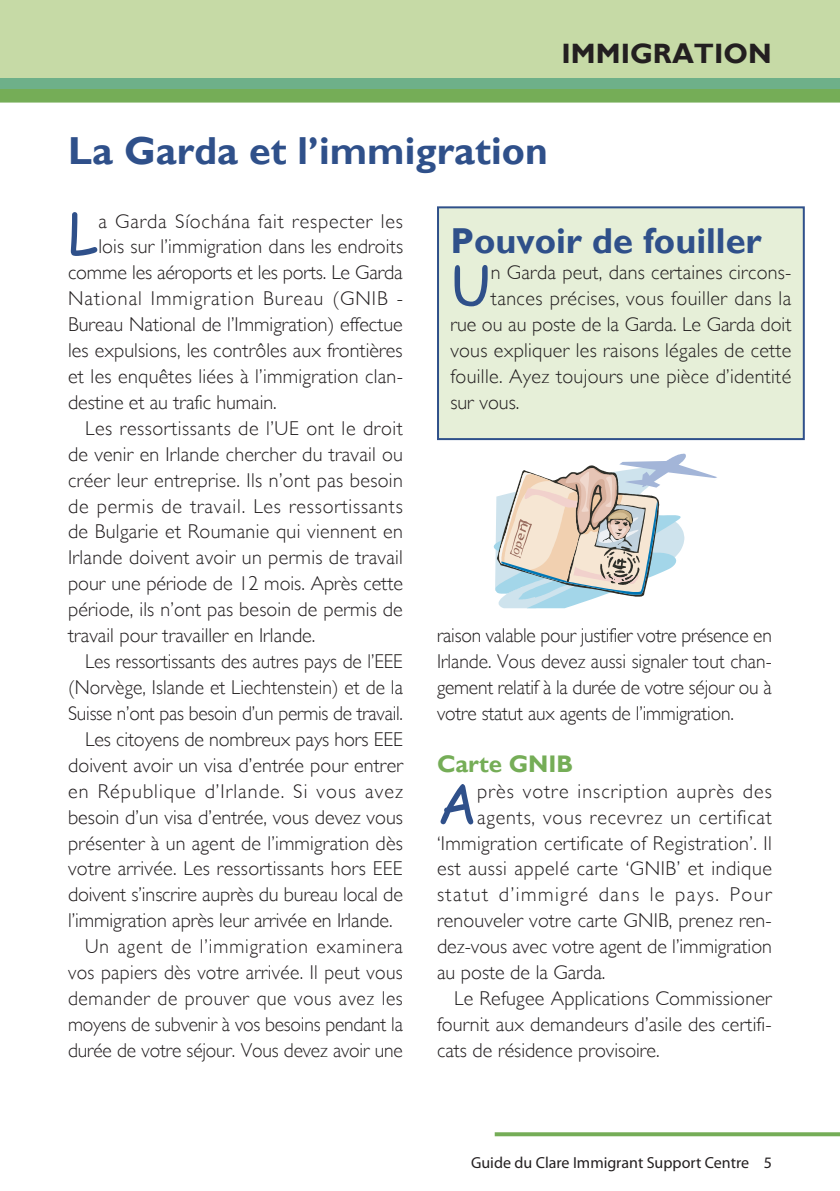
<style>
.page{position:relative;width:840px;height:1191px;background:#fff}
.page>*{position:absolute;margin:0;border:0;box-sizing:border-box;transform-origin:0 0}
.First_paragrapgh{font:54.8px "Comic Sans MS";color:#2f508a}
.Headline_inside{font:700 39px "Gill Sans";letter-spacing:.005em;color:#2f508a}
.Crosshead{font:700 36px "Gill Sans";color:#2f508a}
.Page_strap_top{font:700 28px "Gill Sans";letter-spacing:.005em;color:#231f20}
.Crosshead-2{font:700 24px "Gill Sans";color:#75ad57}
.Body_text{font:300 20px/25.8px "Gill Sans";letter-spacing:-.005em;color:#231f20;text-align:justify}
.First_paragrapgh-2{font:300 20px "Gill Sans";letter-spacing:.015em;color:#231f20}
.First_paragrapgh-3{font:300 20px "Gill Sans";letter-spacing:.04em;color:#231f20}
.First_paragrapgh-4{font:300 20px "Gill Sans";letter-spacing:.05em;color:#231f20}
.First_paragrapgh-5{font:300 20px "Gill Sans";letter-spacing:-.01em;color:#231f20}
.First_paragrapgh-6{font:300 20px "Gill Sans";letter-spacing:.075em;color:#231f20}
.First_paragrapgh-7{font:300 20px "Gill Sans";letter-spacing:-.005em;color:#231f20}
.Headline_cover{font:16px "Myriad Pro";color:#231f20}
</style>
<div class="page">
<svg style="left:0;top:89px;width:839px;height:14px;background:#79af5c"></svg>
<div style="left:0;top:0;width:839px;height:89px;background:#6eb089"></div>
<div style="left:0;top:0;width:839px;height:77px;background:#c6daa6"></div>
<svg style="left:494px;top:1132px;width:345px;height:4px"></svg>
<div style="left:438px;top:207px;width:365px;height:232px;background:#e6efd8"></div>
<div style="left:437px;top:206px;width:367px;height:234px;border:2px solid #2f508a"></div>
<svg style="left:493px;top:454px;width:224px;height:154px"></svg>
<p class="Page_strap_top" style="left:561px;top:37px;width:212px">IMMIGRATION</p>
<p class="Headline_inside" style="left:68px;top:128px;width:481px">La Garda et l’immigration</p>
<p class="First_paragrapgh" style="left:68px;top:193px;width:32px">L</p>
<p class="First_paragrapgh-3" style="left:98px;top:209px;width:306px">a Garda Síochána fait respecter les</p>
<p class="Crosshead" style="left:450px;top:220px;width:313px">Pouvoir de fouiller</p>
<p class="First_paragrapgh" style="left:450px;top:245px;width:42px">U</p>
<p class="First_paragrapgh-2" style="left:490px;top:261px;width:302px">n Garda peut, dans certaines circons-</p>
<p class="First_paragrapgh-2" style="left:98px;top:235px;width:306px">lois sur l’immigration dans les endroits</p>
<p class="First_paragrapgh-5" style="left:68px;top:261px;width:336px">comme les aéroports et les ports. Le Garda</p>
<p class="First_paragrapgh-4" style="left:68px;top:287px;width:336px">National Immigration Bureau (GNIB -</p>
<p class="First_paragrapgh-2" style="left:68px;top:313px;width:336px">Bureau National de l’Immigration) effectue</p>
<p class="First_paragrapgh-2" style="left:68px;top:339px;width:336px">les expulsions, les contrôles aux frontières</p>
<p class="First_paragrapgh-2" style="left:68px;top:365px;width:336px">et les enquêtes liées à l’immigration clan-</p>
<p class="First_paragrapgh-7" style="left:68px;top:391px;width:210px">destine et au trafic humain.</p>
<p class="Body_text" style="left:68px;top:415px;width:336px;text-indent:17px">Les ressortissants de l’UE ont le droit de venir en Irlande chercher du travail ou créer leur entreprise. Ils n’ont pas besoin de permis de travail. Les ressortissants de Bulgarie et Roumanie qui viennent en Irlande doivent avoir un permis de travail pour une période de 12 mois. Après cette période, ils n’ont pas besoin de permis de travail pour travailler en Irlande.</p>
<p class="Body_text" style="left:68px;top:648px;width:336px;text-indent:17px">Les ressortissants des autres pays de l’EEE (Norvège, Islande et Liechtenstein) et de la Suisse n’ont pas besoin d’un permis de travail.</p>
<p class="Body_text" style="left:68px;top:726px;width:336px;text-indent:17px">Les citoyens de nombreux pays hors EEE doivent avoir un visa d’entrée pour entrer en République d’Irlande. Si vous avez besoin d’un visa d’entrée, vous devez vous présenter à un agent de l’immigration dès votre arrivée. Les ressortissants hors EEE doivent s’inscrire auprès du bureau local de l’immigration après leur arrivée en Irlande.</p>
<p class="Body_text" style="left:68px;top:933px;width:336px;text-indent:17px">Un agent de l’immigration examinera vos papiers dès votre arrivée. Il peut vous demander de prouver que vous avez les moyens de subvenir à vos besoins pendant la durée de votre séjour. Vous devez avoir une</p>
<p class="First_paragrapgh-2" style="left:490px;top:287px;width:302px">tances précises, vous fouiller dans la</p>
<p class="First_paragrapgh-2" style="left:450px;top:313px;width:342px">rue ou au poste de la Garda. Le Garda doit</p>
<p class="First_paragrapgh-2" style="left:450px;top:339px;width:342px">vous expliquer les raisons légales de cette</p>
<p class="First_paragrapgh-2" style="left:450px;top:365px;width:342px">fouille. Ayez toujours une pièce d’identité</p>
<p class="First_paragrapgh-2" style="left:450px;top:391px;width:70px">sur vous.</p>
<p class="Body_text" style="left:437px;top:622px;width:336px">raison valable pour justifier votre présence en Irlande. Vous devez aussi signaler tout chan&shy;gement relatif à la durée de votre séjour ou à votre statut aux agents de l’immigration.</p>
<p class="Crosshead-2" style="left:437px;top:749px;width:138px">Carte GNIB</p>
<p class="First_paragrapgh" style="left:437px;top:763px;width:42px">A</p>
<p class="First_paragrapgh-4" style="left:477px;top:779px;width:296px">près votre inscription auprès des</p>
<p class="First_paragrapgh-3" style="left:477px;top:805px;width:296px">agents, vous recevrez un certificat</p>
<p class="First_paragrapgh-2" style="left:437px;top:831px;width:336px">‘Immigration certificate of Registration’. Il</p>
<p class="First_paragrapgh-2" style="left:437px;top:857px;width:336px">est aussi appelé carte ‘GNIB’ et indique</p>
<p class="First_paragrapgh-6" style="left:437px;top:883px;width:336px">statut d’immigré dans le pays. Pour</p>
<p class="First_paragrapgh-2" style="left:437px;top:909px;width:336px">renouveler votre carte GNIB, prenez ren-</p>
<p class="First_paragrapgh-2" style="left:437px;top:935px;width:336px">dez-vous avec votre agent de l’immigration</p>
<p class="First_paragrapgh-2" style="left:437px;top:961px;width:170px">au poste de la Garda.</p>
<p class="Body_text" style="left:437px;top:985px;width:336px;text-indent:17px">Le Refugee Applications Commissioner fournit aux demandeurs d’asile des certifi&shy;cats de résidence provisoire.</p>
<p class="Headline_cover" style="left:471px;top:1153px;width:302px">Guide du Clare Immigrant Support Centre 5</p>
</div>
